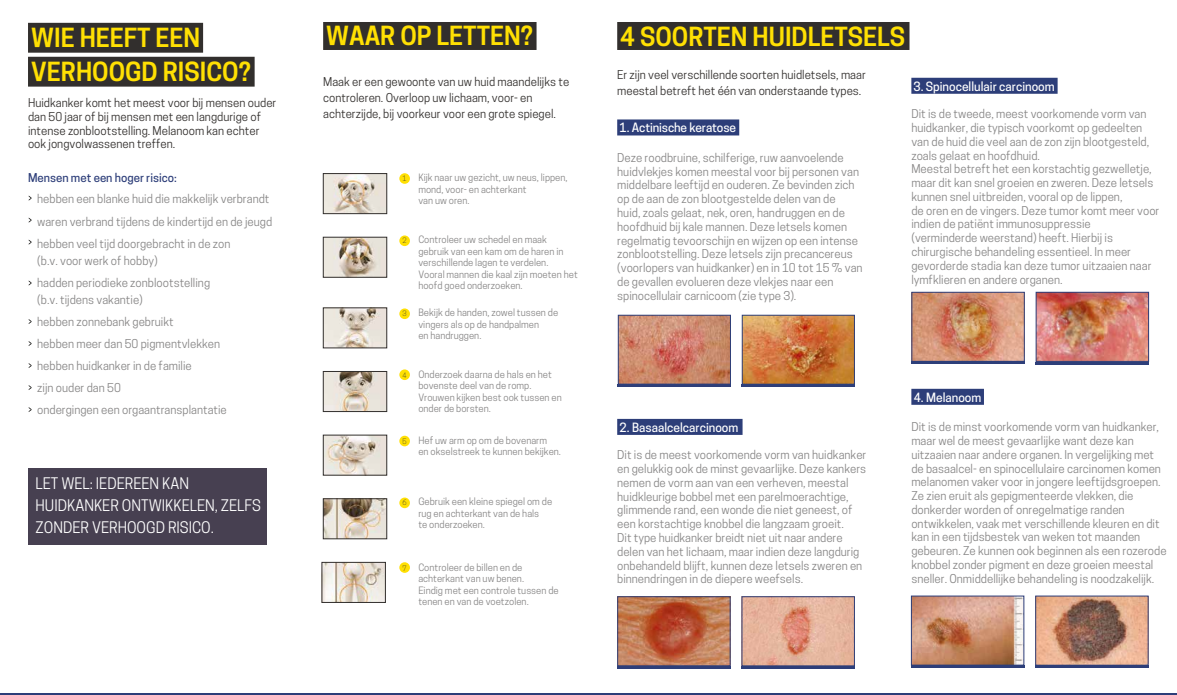
<style>
.page{position:relative;width:1177px;height:695px;background:#fff}
.page>*{position:absolute;margin:0;border:0;box-sizing:border-box;transform-origin:0 0}
.t1{font:600 24.7px "Cooper Hewitt";color:#ffe003}
.t2{font:15px/22px "Cooper Hewitt";color:#fff}
.t3{font:500 12px "Cooper Hewitt";color:#fff}
.t4{font:11.5px/13.8px "Cooper Hewitt";color:#878686}
.t5{font:11.5px/13.8px "Cooper Hewitt";color:#322f2d}
.t6{font:500 11.5px "Cooper Hewitt";color:#2d3e79}
.t7{font:9.5px/11.4px "Cooper Hewitt";color:#878686}
.s1{font-weight:300;font-size:7px;color:#322f2d}
</style>
<div class="page">
<div style="left:617px;top:119px;width:122px;height:16px;background:#2d3e79"></div>
<div style="left:617px;top:419px;width:125px;height:16px;background:#2d3e79"></div>
<div style="left:28px;top:23px;width:175px;height:30px;background:#322f2d"></div>
<div style="left:28px;top:467px;width:238px;height:77px;background:#474051"></div>
<div style="left:399px;top:173px;width:11px;height:11px;background:#ffe003;border-radius:50%"></div>
<div style="left:399px;top:235px;width:11px;height:11px;background:#ffe003;border-radius:50%"></div>
<div style="left:399px;top:308px;width:11px;height:11px;background:#ffe003;border-radius:50%"></div>
<div style="left:399px;top:369px;width:11px;height:11px;background:#ffe003;border-radius:50%"></div>
<div style="left:399px;top:435px;width:11px;height:11px;background:#ffe003;border-radius:50%"></div>
<div style="left:399px;top:497px;width:11px;height:11px;background:#ffe003;border-radius:50%"></div>
<div style="left:399px;top:562px;width:11px;height:10px;background:#ffe003;border-radius:50%"></div>
<div style="left:323px;top:22px;width:213px;height:28px;background:#322f2d"></div>
<img style="left:325px;top:175px;width:60px;height:37px">
<div style="left:323px;top:173px;width:64px;height:41px;border:1px solid #322f2d"></div>
<img style="left:325px;top:239px;width:60px;height:36px">
<div style="left:323px;top:237px;width:64px;height:40px;border:1px solid #322f2d"></div>
<img style="left:325px;top:373px;width:60px;height:36px">
<div style="left:323px;top:371px;width:64px;height:40px;border:1px solid #322f2d"></div>
<img style="left:325px;top:310px;width:60px;height:36px">
<div style="left:323px;top:308px;width:64px;height:40px;border:1px solid #322f2d"></div>
<img style="left:325px;top:437px;width:60px;height:36px">
<div style="left:323px;top:435px;width:64px;height:40px;border:1px solid #322f2d"></div>
<img style="left:325px;top:500px;width:60px;height:37px">
<div style="left:323px;top:498px;width:64px;height:41px;border:1px solid #322f2d"></div>
<img style="left:324px;top:564px;width:59px;height:36px">
<div style="left:322px;top:562px;width:63px;height:40px;border:1px solid #322f2d"></div>
<hr style="left:0;top:693px;width:1176px;height:1px;background:#2d3e79">
<div style="left:617px;top:22px;width:292px;height:28px;background:#322f2d"></div>
<div style="left:911px;top:78px;width:146px;height:16px;background:#2d3e79"></div>
<div style="left:911px;top:389px;width:72px;height:16px;background:#2d3e79"></div>
<img style="left:619px;top:598px;width:109px;height:66px">
<div style="left:617px;top:596px;width:113px;height:70px;border:1px solid #2d3e79"></div>
<hr style="left:617px;top:666px;width:113px;height:2px;background:#2d3e79">
<img style="left:743px;top:598px;width:109px;height:66px">
<div style="left:741px;top:596px;width:113px;height:70px;border:1px solid #2d3e79"></div>
<hr style="left:741px;top:666px;width:113px;height:2px;background:#2d3e79">
<img style="left:619px;top:317px;width:110px;height:65px">
<div style="left:617px;top:315px;width:114px;height:69px;border:1px solid #2d3e79"></div>
<hr style="left:617px;top:384px;width:114px;height:3px;background:#2d3e79">
<img style="left:743px;top:317px;width:109px;height:65px">
<div style="left:741px;top:315px;width:113px;height:69px;border:1px solid #2d3e79"></div>
<hr style="left:741px;top:384px;width:113px;height:3px;background:#2d3e79">
<img style="left:913px;top:294px;width:109px;height:66px">
<div style="left:911px;top:292px;width:113px;height:70px;border:1px solid #2d3e79"></div>
<hr style="left:911px;top:361px;width:113px;height:3px;background:#2d3e79">
<img style="left:1037px;top:294px;width:109px;height:66px">
<div style="left:1035px;top:292px;width:113px;height:70px;border:1px solid #2d3e79"></div>
<hr style="left:1035px;top:362px;width:113px;height:2px;background:#2d3e79">
<img style="left:912px;top:597px;width:110px;height:66px">
<hr style="left:910px;top:665px;width:114px;height:2px;background:#2d3e79">
<img style="left:1037px;top:597px;width:109px;height:66px">
<hr style="left:1035px;top:665px;width:113px;height:3px;background:#2d3e79">
<div style="left:28px;top:57px;width:226px;height:30px;background:#322f2d"></div>
<h1 class="t1" style="left:326px;top:22px;width:208px">WAAR OP LETTEN?</h1>
<p class="t5" style="left:323px;top:74px;width:248px;line-height:16px">Maak er een gewoonte van uw huid maandelijks te controleren. Overloop uw lichaam, voor- en achterzijde, bij voorkeur voor een grote spiegel.</p>
<h1 class="t1" style="left:620px;top:22px;width:286px">4 SOORTEN HUIDLETSELS</h1>
<h1 class="t1" style="left:31px;top:23px;width:170px">WIE HEEFT EEN</h1>
<h1 class="t1" style="left:31px;top:57px;width:221px">VERHOOGD RISICO?</h1>
<p class="t5" style="left:617px;top:66px;width:250px;line-height:16px">Er zijn veel verschillende soorten huidletsels, maar meestal betreft het één van onderstaande types.</p>
<p class="t3" style="left:913px;top:79px;width:143px">3. Spinocellulair carcinoom</p>
<p class="t4" style="left:911px;top:107px;width:249px">Dit is de tweede, meest voorkomende vorm van huidkanker, die typisch voorkomt op gedeelten van de huid die veel aan de zon zijn blootgesteld, zoals gelaat en hoofdhuid.<br>Meestal betreft het een korstachtig gezwelletje, maar dit kan snel groeien en zweren. Deze letsels kunnen snel uitbreiden, vooral op de lippen,<br>de oren en de vingers. Deze tumor komt meer voor indien de patiënt immunosuppressie (verminderde weerstand) heeft. Hierbij is chirurgische behandeling essentieel. In meer gevorderde stadia kan deze tumor uitzaaien naar lymfklieren en andere organen.</p>
<p class="t5" style="left:28px;top:96px;width:250px">Huidkanker komt het meest voor bij mensen ouder dan 50 jaar of bij mensen met een langdurige of intense zonblootstelling. Melanoom kan echter ook jongvolwassenen treffen.</p>
<p class="t6" style="left:28px;top:171px;width:150px">Mensen met een hoger risico:</p>
<p class="t4" style="left:37px;top:188px;width:236px;line-height:22px">hebben een blanke huid die makkelijk verbrandt waren verbrand tijdens de kindertijd en de jeugd hebben veel tijd doorgebracht in de zon</p>
<p class="t4" style="left:37px;top:249px;width:174px;line-height:22px">(b.v. voor werk of hobby)<br>hadden periodieke zonblootstelling</p>
<p class="t4" style="left:37px;top:288px;width:191px;line-height:22px">(b.v. tijdens vakantie)<br>hebben zonnebank gebruikt<br>hebben meer dan 50 pigmentvlekken hebben huidkanker in de familie<br>zijn ouder dan 50<br>ondergingen een orgaantransplantatie</p>
<p class="t3" style="left:619px;top:121px;width:118px">1. Actinische keratose</p>
<p class="t4" style="left:617px;top:151px;width:247px">Deze roodbruine, schilferige, ruw aanvoelende huidvlekjes komen meestal voor bij personen van middelbare leeftijd en ouderen. Ze bevinden zich op de aan de zon blootgestelde delen van de<br>huid, zoals gelaat, nek, oren, handruggen en de hoofdhuid bij kale mannen. Deze letsels komen regelmatig tevoorschijn en wijzen op een intense zonblootstelling. Deze letsels zijn precancereus (voorlopers van huidkanker) en in 10 tot 15 % van de gevallen evolueren deze vlekjes naar een spinocellulair carnicoom (zie type 3).</p>
<p class="t7" style="left:418px;top:172px;width:151px;text-indent:-16px"><span class="s1">1</span> Kijk naar uw gezicht, uw neus, lippen, mond, voor- en achterkant<br>van uw oren.</p>
<p class="t7" style="left:418px;top:234px;width:161px;text-indent:-16px"><span class="s1">2</span> Controleer uw schedel en maak gebruik van een kam om de haren in verschillende lagen te verdelen.<br>Vooral mannen die kaal zijn moeten het hoofd goed onderzoeken.</p>
<p class="t7" style="left:418px;top:307px;width:141px;text-indent:-16px"><span class="s1">3</span> Bekijk de handen, zowel tussen de vingers als op de handpalmen<br>en handruggen.</p>
<p class="t7" style="left:418px;top:368px;width:145px;text-indent:-16px"><span class="s1">4</span> Onderzoek daarna de hals en het bovenste deel van de romp.<br>Vrouwen kijken best ook tussen en onder de borsten.</p>
<p class="t7" style="left:418px;top:434px;width:144px;text-indent:-16px"><span class="s1">5</span> Hef uw arm op om de bovenarm<br>en okselstreek te kunnen bekijken.</p>
<p class="t3" style="left:913px;top:390px;width:69px">4. Melanoom</p>
<p class="t4" style="left:911px;top:420px;width:257px">Dit is de minst voorkomende vorm van huidkanker, maar wel de meest gevaarlijke want deze kan uitzaaien naar andere organen. In vergelijking met de basaalcel- en spinocellulaire carcinomen komen melanomen vaker voor in jongere leeftijdsgroepen.<br>Ze zien eruit als gepigmenteerde vlekken, die donkerder worden of onregelmatige randen ontwikkelen, vaak met verschillende kleuren en dit kan in een tijdsbestek van weken tot maanden gebeuren. Ze kunnen ook beginnen als een rozerode knobbel zonder pigment en deze groeien meestal sneller. Onmiddellijke behandeling is noodzakelijk.</p>
<p class="t3" style="left:619px;top:420px;width:120px">2. Basaalcelcarcinoom</p>
<p class="t4" style="left:617px;top:448px;width:251px">Dit is de meest voorkomende vorm van huidkanker en gelukkig ook de minst gevaarlijke. Deze kankers nemen de vorm aan van een verheven, meestal huidkleurige bobbel met een parelmoerachtige, glimmende rand, een wonde die niet geneest, of een korstachtige knobbel die langzaam groeit.<br>Dit type huidkanker breidt niet uit naar andere delen van het lichaam, maar indien deze langdurig onbehandeld blijft, kunnen deze letsels zweren en binnendringen in de diepere weefsels.</p>
<h2 class="t2" style="left:36px;top:472px;width:227px">LET WEL: IEDEREEN KAN<br>HUIDKANKER ONTWIKKELEN, ZELFS<br>ZONDER VERHOOGD RISICO.</h2>
<p class="t7" style="left:418px;top:496px;width:135px;text-indent:-16px"><span class="s1">6</span> Gebruik een kleine spiegel om de rug en achterkant van de hals<br>te onderzoeken.</p>
<p class="t7" style="left:418px;top:561px;width:142px;text-indent:-16px"><span class="s1">7</span> Controleer de billen en de achterkant van uw benen.<br>Eindig met een controle tussen de tenen en van de voetzolen.</p>
</div>
